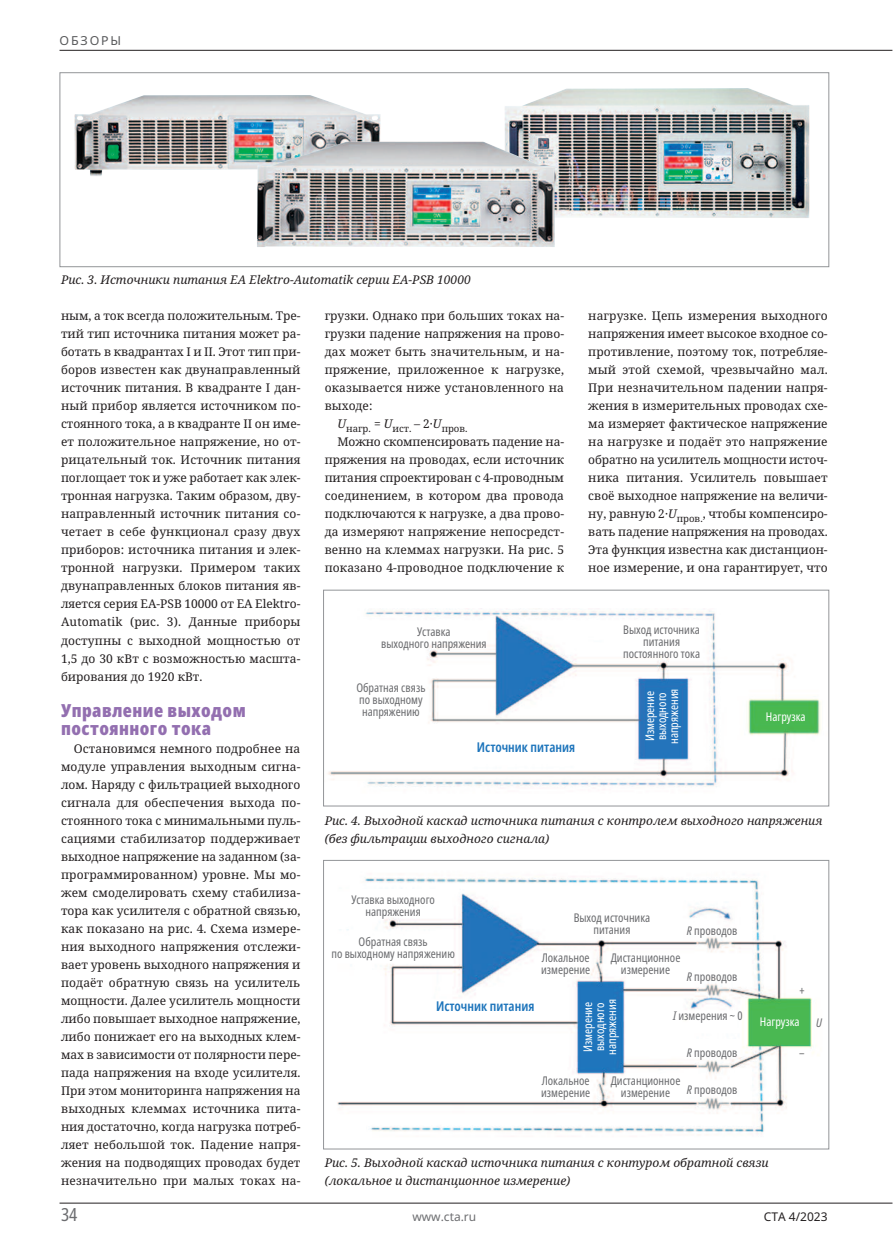
<style>
.page{position:relative;width:893px;height:1251px;background:#fff}
.page>*{position:absolute;margin:0;border:0;box-sizing:border-box;transform-origin:0 0}
.t1{font:900 18px/18px "Noto Sans Display Condensed";letter-spacing:.025em;color:#936fb0}
.t2{font:18px "Noto Sans Display Condensed";color:#6c6d70}
.t3{font:600 13.5px "Noto Sans Display Condensed";color:#1c74bb;scale:.95 1}
.t4{font:12.3px "Noto Sans";letter-spacing:.15em;color:#57585a}
.t5{font:12px/18px "Noto Serif";letter-spacing:.01em;color:#231f20;text-align:justify}
.t6{font:12px/12px "Noto Sans Display Condensed";color:#6c6d70;text-align:center;scale:.95 1}
.t7{font:italic 12px/18px "Noto Serif";color:#231f20}
.t8{font:12px/12px "Noto Sans Display Condensed";color:#fff;text-align:center;scale:.95 1}
.t9{font:12px "Noto Sans";color:#6c6d70}
.t10{font:12px "Noto Sans";color:#231f20}
.t11{font:italic 12px "Noto Sans Display Condensed";color:#6c6d70;scale:.95 1}
.t12{font:9.6px "Noto Serif";color:#231f20}
.s1{font-style:italic}
</style>
<div class="page">
<hr style="left:60px;top:1202px;width:832px;height:1px;background:#231f20">
<hr style="left:60px;top:50px;width:832px;height:1px;background:#231f20">
<div style="left:60px;top:72px;width:769px;height:195px;border:1px solid #939598"></div>
<img style="left:328px;top:608px;width:493px;height:179px">
<div style="left:323px;top:589px;width:506px;height:217px;border:1px solid #939598"></div>
<img style="left:337px;top:877px;width:477px;height:258px">
<div style="left:323px;top:859px;width:506px;height:290px;border:1px solid #939598"></div>
<img style="left:74px;top:95px;width:307px;height:81px">
<img style="left:504px;top:88px;width:305px;height:130px">
<img style="left:257px;top:135px;width:298px;height:112px">
<p class="t4" style="left:59px;top:33px;width:63px">обзоры</p>
<p class="t7" style="left:61px;top:271px;width:411px">Рис. 3. Источники питания EA Elektro-Automatik серии EA-PSB 10000</p>
<p class="t5" style="left:61px;top:307px;width:241px">ным, а ток всегда положительным. Тре&shy;тий тип источника питания может ра&shy;ботать в квадрантах I и II. Этот тип при&shy;боров известен как двунаправленный источник питания. В квадранте I дан&shy;ный прибор является источником по&shy;стоянного тока, а в квадранте II он име&shy;ет положительное напряжение, но от&shy;рицательный ток. Источник питания поглощает ток и уже работает как элек&shy;тронная нагрузка. Таким образом, дву&shy;направленный источник питания со&shy;четает в себе функционал сразу двух приборов: источника питания и элек&shy;тронной нагрузки. Примером таких двунаправленных блоков питания яв&shy;ляется серия EA-PSB 10000 от EA Elektro-Automatik (рис. 3). Данные приборы доступны с выходной мощностью от 1,5 до 30 кВт с возможностью масшта&shy;бирования до 1920 кВт.</p>
<h1 class="t1" style="left:61px;top:701px;width:186px">Управление выходом постоянного тока</h1>
<p class="t5" style="left:61px;top:739px;width:241px;text-indent:13px">Остановимся немного подробнее на модуле управления выходным сигна&shy;лом. Наряду с фильтрацией выходного сигнала для обеспечения выхода по&shy;стоянного тока с минимальными пуль&shy;сациями стабилизатор поддерживает выходное напряжение на заданном (за&shy;программированном) уровне. Мы мо&shy;жем смоделировать схему стабилиза&shy;тора как усилителя с обратной связью, как показано на рис. 4. Схема измере&shy;ния выходного напряжения отслежи&shy;вает уровень выходного напряжения и подаёт обратную связь на усилитель мощности. Далее усилитель мощности либо повышает выходное напряжение, либо понижает его на выходных клем&shy;мах в зависимости от полярности пере&shy;пада напряжения на входе усилителя.<br>При этом мониторинга напряжения на выходных клеммах источника пита&shy;ния достаточно, когда нагрузка потреб&shy;ляет небольшой ток. Падение напря&shy;жения на подводящих проводах будет незначительно при малых токах на-</p>
<p class="t5" style="left:325px;top:307px;width:241px">грузки. Однако при больших токах на&shy;грузки падение напряжения на прово&shy;дах может быть значительным, и на&shy;пряжение, приложенное к нагрузке, оказывается ниже установленного на выходе:</p>
<p class="t12" style="left:337px;top:423px;width:132px"><sup>U</sup>нагр. <sup>=</sup> <sup>U</sup>ист. <sup>–</sup> <sup>2·</sup><sup>U</sup>пров.</p>
<p class="t5" style="left:325px;top:433px;width:241px;text-indent:13px">Можно скомпенсировать падение на&shy;пряжения на проводах, если источник питания спроектирован с 4-проводным соединением, в котором два провода подключаются к нагрузке, а два прово&shy;да измеряют напряжение непосредст&shy;венно на клеммах нагрузки. На рис. 5 показано 4-проводное подключение к</p>
<p class="t5" style="left:588px;top:307px;width:241px">нагрузке. Цепь измерения выходного напряжения имеет высокое входное со&shy;противление, поэтому ток, потребляе&shy;мый этой схемой, чрезвычайно мал.<br>При незначительном падении напря&shy;жения в измерительных проводах схе&shy;ма измеряет фактическое напряжение на нагрузке и подаёт это напряжение обратно на усилитель мощности источ&shy;ника питания. Усилитель повышает своё выходное напряжение на величи&shy;ну, равную 2·<span class="s1">U</span><sub>пров.</sub>, чтобы компенсиро&shy;вать падение напряжения на проводах.<br>Эта функция известна как дистанцион&shy;ное измерение, и она гарантирует, что</p>
<p class="t6" style="left:381px;top:625px;width:113px">Уставка<br>выходного напряжения</p>
<p class="t6" style="left:356px;top:681px;width:74px;text-align:left">Обратная связь по выходному напряжению</p>
<p class="t3" style="left:477px;top:737px;width:105px">Источник питания</p>
<p class="t6" style="left:623px;top:624px;width:83px">Выход источника питания постоянного тока</p>
<p class="t8" style="left:644px;top:743px;width:60px;rotate:-90deg">Измерение выходного напряжения</p>
<p class="t8" style="left:766px;top:710px;width:43px">Нагрузка</p>
<p class="t7" style="left:325px;top:811px;width:499px">Рис. 4. Выходной каскад источника питания с контролем выходного напряжения (без фильтрации выходного сигнала)</p>
<p class="t6" style="left:351px;top:893px;width:89px">Уставка выходного напряжения</p>
<p class="t6" style="left:331px;top:935px;width:131px">Обратная связь<br>по выходному напряжению</p>
<p class="t3" style="left:436px;top:996px;width:105px">Источник питания</p>
<p class="t6" style="left:574px;top:911px;width:82px">Выход источника питания</p>
<p class="t6" style="left:687px;top:924px;width:55px"><span class="s1">R</span> проводов</p>
<p class="t6" style="left:687px;top:971px;width:55px"><span class="s1">R</span> проводов</p>
<p class="t6" style="left:541px;top:951px;width:53px;text-align:left">Локальное измерение</p>
<p class="t6" style="left:611px;top:951px;width:75px">Дистанционное измерение</p>
<p class="t8" style="left:582px;top:1054px;width:60px;rotate:-90deg">Измерение выходного напряжения</p>
<p class="t6" style="left:673px;top:1010px;width:75px"><span class="s1">I</span> измерения ~ 0</p>
<p class="t6" style="left:687px;top:1047px;width:55px"><span class="s1">R</span> проводов</p>
<p class="t6" style="left:687px;top:1083px;width:55px"><span class="s1">R</span> проводов</p>
<p class="t6" style="left:541px;top:1074px;width:53px;text-align:left">Локальное измерение</p>
<p class="t6" style="left:611px;top:1074px;width:75px">Дистанционное измерение</p>
<p class="t6" style="left:799px;top:984px;width:7px">+</p>
<p class="t8" style="left:760px;top:1016px;width:43px">Нагрузка</p>
<p class="t6" style="left:799px;top:1046px;width:7px">–</p>
<p class="t11" style="left:816px;top:1013px;width:8px">U</p>
<p class="t7" style="left:325px;top:1153px;width:445px">Рис. 5. Выходной каскад источника питания с контуром обратной связи (локальное и дистанционное измерение)</p>
<h1 class="t2" style="left:61px;top:1201px;width:18px">34</h1>
<p class="t9" style="left:412px;top:1209px;width:65px">www.cta.ru</p>
<p class="t10" style="left:764px;top:1209px;width:65px">СТА 4/2023</p>
</div>
